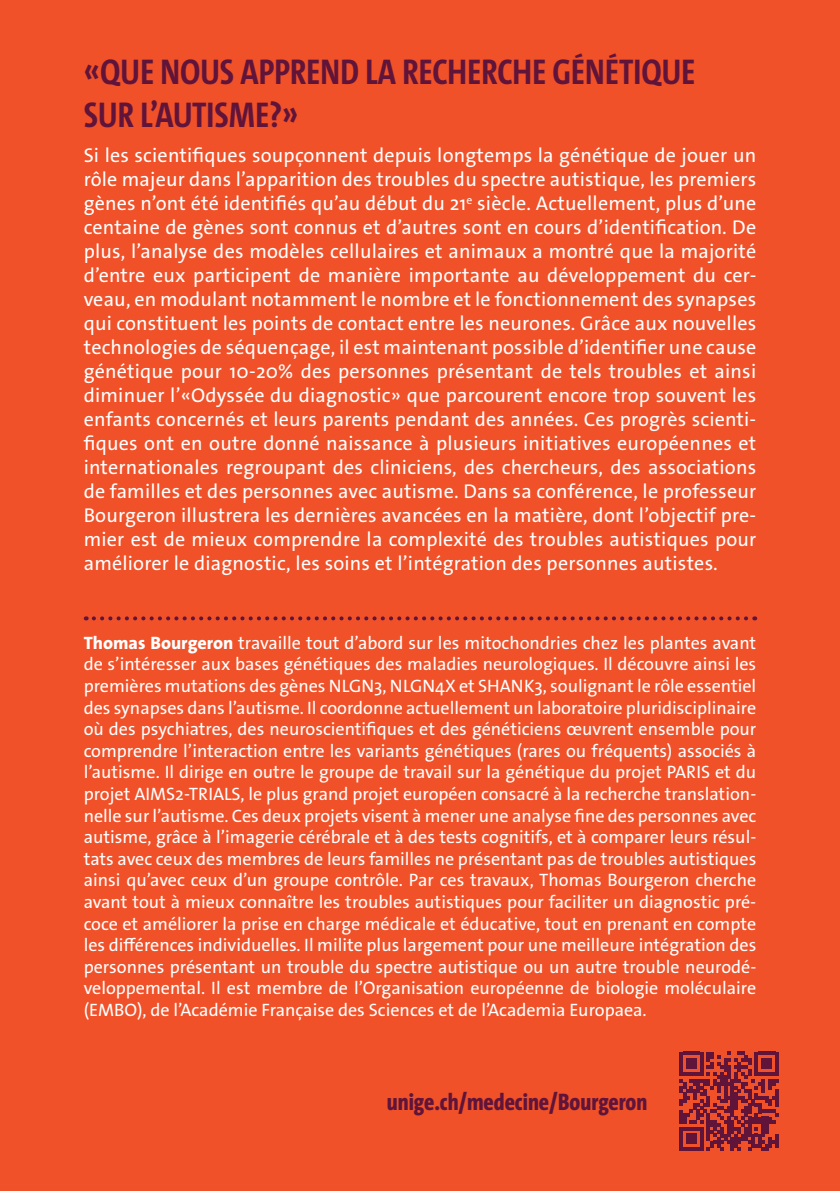
<style>
.page{position:relative;width:840px;height:1191px;background:#fff}
.page>*{position:absolute;margin:0;border:0;box-sizing:border-box;transform-origin:0 0}
.t1{font:700 36px/43.2px "The Sans Cd LF7";color:#60143a}
.t2{font:800 24px "The Sans Cd LF8";color:#60143a}
.t3{font:20px/24px "The Sans Os F";letter-spacing:.01em;color:#fff;text-align:justify}
.t4{font:18px/21.6px "The Sans Os F";color:#fff;text-align:justify}
.s1{font-weight:800}
</style>
<div class="page">
<div style="left:0;top:0;width:839px;height:1191px;background:#f05128"></div>
<svg style="left:679px;top:1051px;width:99px;height:99px"></svg>
<svg style="left:774px;top:1133px;width:4px;height:14px"></svg>
<svg style="left:94px;top:616px;width:660px;height:4px"></svg>
<h1 class="t1" style="left:84px;top:49px;width:612px">«QUE NOUS APPREND LA RECHERCHE GÉNÉTIQUE<br>SUR L’AUTISME?»</h1>
<p class="t3" style="left:84px;top:144px;width:673px">Si les scientifiques soupçonnent depuis longtemps la génétique de jouer un rôle majeur dans l’apparition des troubles du spectre autistique, les premiers gènes n’ont été identifiés qu’au début du 21<sup>e</sup> siècle. Actuellement, plus d’une centaine de gènes sont connus et d’autres sont en cours d’identification. De plus, l’analyse des modèles cellulaires et animaux a montré que la majorité d’entre eux participent de manière importante au développement du cer&shy;veau, en modulant notamment le nombre et le fonctionnement des synapses qui constituent les points de contact entre les neurones. Grâce aux nouvelles technologies de séquençage, il est maintenant possible d’identifier une cause génétique pour 10-20% des personnes présentant de tels troubles et ainsi diminuer l’«Odyssée du diagnostic» que parcourent encore trop souvent les enfants concernés et leurs parents pendant des années. Ces progrès scienti&shy;fiques ont en outre donné naissance à plusieurs initiatives européennes et internationales regroupant des cliniciens, des chercheurs, des associations de familles et des personnes avec autisme. Dans sa conférence, le professeur Bourgeron illustrera les dernières avancées en la matière, dont l’objectif pre&shy;mier est de mieux comprendre la complexité des troubles autistiques pour améliorer le diagnostic, les soins et l’intégration des personnes autistes.</p>
<p class="t4" style="left:84px;top:632px;width:673px"><span class="s1">Thomas Bourgeron</span> travaille tout d’abord sur les mitochondries chez les plantes avant de s’intéresser aux bases génétiques des maladies neurologiques. Il découvre ainsi les premières mutations des gènes NLGN3, NLGN4X et SHANK3, soulignant le rôle essentiel des synapses dans l’autisme. Il coordonne actuellement un laboratoire pluridisciplinaire où des psychiatres, des neuroscientifiques et des généticiens œuvrent ensemble pour comprendre l’interaction entre les variants génétiques (rares ou fréquents) associés à l’autisme. Il dirige en outre le groupe de travail sur la génétique du projet PARIS et du projet AIMS2-TRIALS, le plus grand projet européen consacré à la recherche translation&shy;nelle sur l’autisme. Ces deux projets visent à mener une analyse fine des personnes avec autisme, grâce à l’imagerie cérébrale et à des tests cognitifs, et à comparer leurs résul&shy;tats avec ceux des membres de leurs familles ne présentant pas de troubles autistiques ainsi qu’avec ceux d’un groupe contrôle. Par ces travaux, Thomas Bourgeron cherche avant tout à mieux connaître les troubles autistiques pour faciliter un diagnostic pré&shy;coce et améliorer la prise en charge médicale et éducative, tout en prenant en compte les différences individuelles. Il milite plus largement pour une meilleure intégration des personnes présentant un trouble du spectre autistique ou un autre trouble neurodé&shy;veloppemental. Il est membre de l’Organisation européenne de biologie moléculaire (EMBO), de l’Académie Française des Sciences et de l’Academia Europaea.</p>
<h2 class="t2" style="left:386px;top:1086px;width:262px">unige.ch/medecine/Bourgeron</h2>
</div>
